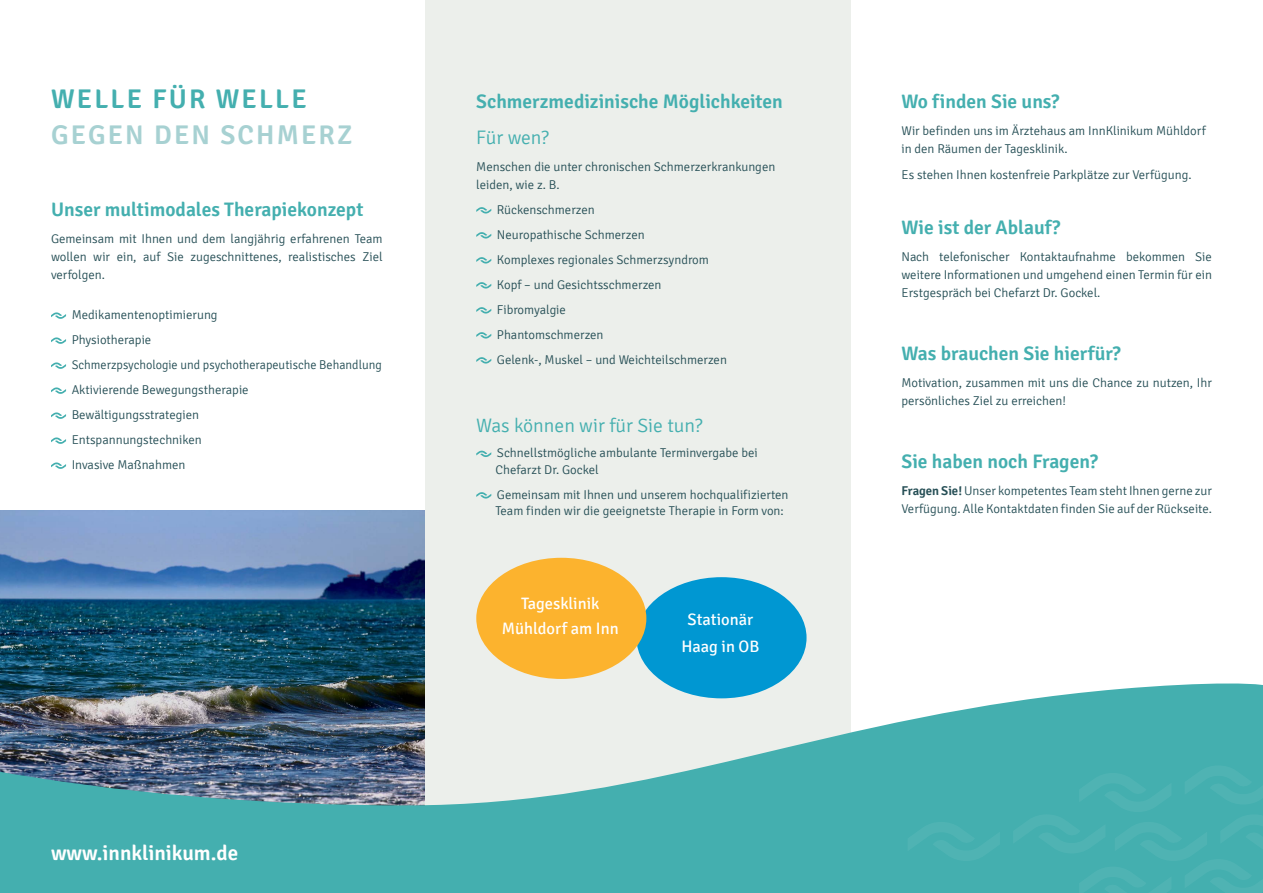
<style>
.page{position:relative;width:1263px;height:893px;background:#fff}
.page>*{position:absolute;margin:0;border:0;box-sizing:border-box;transform-origin:0 0}
.Hauptüberschrift{font:600 27px "Signika";letter-spacing:.08em;color:#a7d1d2}
.Hauptüberschrift-2{font:600 27px "Signika";letter-spacing:.08em;color:#44afaf}
.Domain{font:600 21px "Signika";color:#fff}
.Unterüberschrift_Sem{font:600 19.5px "Signika";color:#44afaf}
.Fließtext_Light{font:600 19.5px "Signika";color:#44afaf}
.Fließtext_Light_Dunk{font:300 19.5px "Signika";color:#44afaf}
.Zusatzinfos_Überschr{font:16.5px "Signika";color:#fff}
.Aufzählung{font:300 12.75px/18px "Signika";color:#264f56}
.Fließtext_Light_Dunk-2{font:300 12.75px/18px "Signika";color:#264f56}
.Fließtext_Light-2{font:300 12.75px/18px "Signika";color:#264f56;text-align:justify}
.Fließtext_Light-3{font:300 12.75px "Signika";color:#264f56;scale:.96 1}
.s1{font-weight:600}
</style>
<div class="page">
<img style="left:0;top:511px;width:425px;height:170px">
<div style="left:425px;top:0;width:425px;height:825px;background:#ecefeb"></div>
<img style="left:0;top:681px;width:1263px;height:212px">
<svg style="left:51px;top:312px;width:15px;height:7px"></svg>
<svg style="left:51px;top:337px;width:15px;height:7px"></svg>
<svg style="left:51px;top:362px;width:15px;height:7px"></svg>
<svg style="left:51px;top:387px;width:15px;height:7px"></svg>
<svg style="left:51px;top:412px;width:15px;height:7px"></svg>
<svg style="left:51px;top:437px;width:15px;height:7px"></svg>
<svg style="left:51px;top:462px;width:15px;height:7px"></svg>
<svg style="left:476px;top:207px;width:15px;height:7px"></svg>
<svg style="left:476px;top:232px;width:15px;height:7px"></svg>
<svg style="left:476px;top:257px;width:15px;height:7px"></svg>
<svg style="left:476px;top:282px;width:15px;height:7px"></svg>
<svg style="left:476px;top:307px;width:15px;height:7px"></svg>
<svg style="left:476px;top:332px;width:15px;height:7px"></svg>
<svg style="left:476px;top:357px;width:15px;height:7px"></svg>
<svg style="left:476px;top:451px;width:15px;height:6px"></svg>
<svg style="left:476px;top:492px;width:15px;height:7px"></svg>
<svg style="left:907px;top:822px;width:93px;height:39px;background:#48b0b0"></svg>
<svg style="left:1013px;top:765px;width:250px;height:128px;background:#46b0b0"></svg>
<div style="left:636px;top:577px;width:170px;height:121px;background:#0097d2;border-radius:50%"></div>
<div style="left:476px;top:558px;width:170px;height:121px;background:#fcb32e;border-radius:50%"></div>
<p class="Hauptüberschrift-2" style="left:51px;top:83px;width:257px">WELLE FÜR WELLE</p>
<p class="Hauptüberschrift" style="left:51px;top:119px;width:303px">GEGEN DEN SCHMERZ</p>
<p class="Fließtext_Light" style="left:51px;top:198px;width:314px">Unser multimodales Therapiekonzept</p>
<p class="Fließtext_Light-2" style="left:51px;top:229px;width:333px">Gemeinsam mit Ihnen und dem langjährig erfahrenen Team wollen wir ein, auf Sie zugeschnittenes, realistisches Ziel verfolgen.</p>
<p class="Fließtext_Light-2" style="left:72px;top:306px;width:147px">Medikamentenoptimierung</p>
<p class="Fließtext_Light-2" style="left:72px;top:331px;width:81px">Physiotherapie</p>
<p class="Fließtext_Light-3" style="left:72px;top:358px;width:325px">Schmerzpsychologie und psychotherapeutische Behandlung</p>
<p class="Fließtext_Light-2" style="left:72px;top:381px;width:179px">Aktivierende Bewegungstherapie</p>
<p class="Fließtext_Light-2" style="left:72px;top:406px;width:129px">Bewältigungsstrategien</p>
<p class="Fließtext_Light-2" style="left:72px;top:431px;width:132px">Entspannungstechniken</p>
<p class="Fließtext_Light-2" style="left:72px;top:456px;width:115px">Invasive Maßnahmen</p>
<p class="Domain" style="left:51px;top:840px;width:189px">www.innklinikum.de</p>
<p class="Unterüberschrift_Sem" style="left:476px;top:90px;width:308px">Schmerzmedizinische Möglichkeiten</p>
<p class="Fließtext_Light_Dunk" style="left:476px;top:127px;width:74px">Für wen?</p>
<p class="Fließtext_Light_Dunk-2" style="left:476px;top:157px;width:301px">Menschen die unter chronischen Schmerzerkrankungen leiden, wie z. B.</p>
<p class="Fließtext_Light_Dunk-2" style="left:497px;top:200px;width:99px">Rückenschmerzen</p>
<p class="Fließtext_Light_Dunk-2" style="left:497px;top:225px;width:149px">Neuropathische Schmerzen</p>
<p class="Fließtext_Light_Dunk-2" style="left:497px;top:250px;width:214px">Komplexes regionales Schmerzsyndrom</p>
<p class="Fließtext_Light_Dunk-2" style="left:497px;top:275px;width:166px">Kopf – und Gesichtsschmerzen</p>
<p class="Fließtext_Light_Dunk-2" style="left:497px;top:300px;width:71px">Fibromyalgie</p>
<p class="Fließtext_Light_Dunk-2" style="left:497px;top:325px;width:108px">Phantomschmerzen</p>
<p class="Fließtext_Light_Dunk-2" style="left:497px;top:350px;width:232px">Gelenk-, Muskel – und Weichteilschmerzen</p>
<p class="Fließtext_Light_Dunk" style="left:476px;top:415px;width:228px">Was können wir für Sie tun?</p>
<p class="Fließtext_Light_Dunk-2" style="left:497px;top:444px;width:262px">Schnellstmögliche ambulante Terminvergabe bei</p>
<p class="Fließtext_Light_Dunk-2" style="left:495px;top:460px;width:105px">Chefarzt Dr. Gockel</p>
<p class="Fließtext_Light_Dunk-2" style="left:497px;top:485px;width:293px">Gemeinsam mit Ihnen und unserem hochqualifizierten</p>
<p class="Fließtext_Light_Dunk-2" style="left:495px;top:502px;width:290px">Team finden wir die geeignetste Therapie in Form von:</p>
<p class="Zusatzinfos_Überschr" style="left:521px;top:594px;width:80px">Tagesklinik</p>
<p class="Zusatzinfos_Überschr" style="left:502px;top:619px;width:119px">Mühldorf am Inn</p>
<p class="Zusatzinfos_Überschr" style="left:688px;top:610px;width:67px">Stationär</p>
<p class="Zusatzinfos_Überschr" style="left:681px;top:637px;width:80px">Haag in OB</p>
<p class="Unterüberschrift_Sem" style="left:901px;top:90px;width:159px">Wo finden Sie uns?</p>
<p class="Aufzählung" style="left:901px;top:121px;width:306px">Wir befinden uns im Ärztehaus am InnKlinikum Mühldorf in den Räumen der Tagesklinik.</p>
<p class="Aufzählung" style="left:901px;top:166px;width:292px">Es stehen Ihnen kostenfreie Parkplätze zur Verfügung.</p>
<p class="Unterüberschrift_Sem" style="left:901px;top:216px;width:160px">Wie ist der Ablauf?</p>
<p class="Aufzählung" style="left:901px;top:247px;width:312px;text-align:justify">Nach telefonischer Kontaktaufnahme bekommen Sie weitere Informationen und umgehend einen Termin für ein Erstgespräch bei Chefarzt Dr. Gockel.</p>
<p class="Unterüberschrift_Sem" style="left:901px;top:342px;width:221px">Was brauchen Sie hierfür?</p>
<p class="Aufzählung" style="left:901px;top:373px;width:312px">Motivation, zusammen mit uns die Chance zu nutzen, Ihr persönliches Ziel zu erreichen!</p>
<p class="Unterüberschrift_Sem" style="left:901px;top:450px;width:198px">Sie haben noch Fragen?</p>
<p class="Aufzählung" style="left:901px;top:481px;width:312px"><span class="s1">Fragen Sie!</span> Unser kompetentes Team steht Ihnen gerne zur<br>Verfügung. Alle Kontaktdaten finden Sie auf der Rückseite.</p>
</div>
